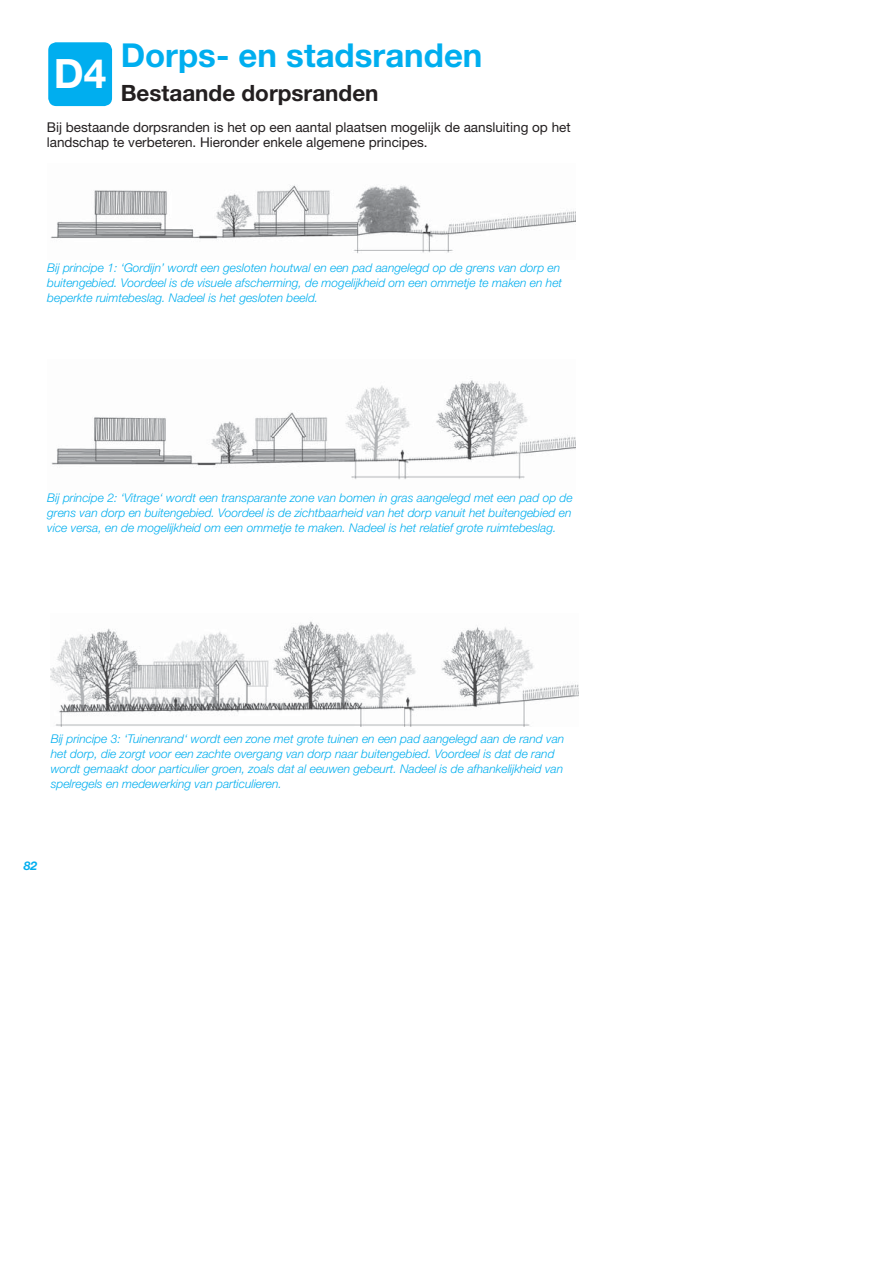
<style>
.page{position:relative;width:893px;height:1263px;background:#fff}
.page>*{position:absolute;margin:0;border:0;box-sizing:border-box;transform-origin:0 0}
.t1{font:700 40.5px "Helvetica Neue";color:#fff}
.t2{font:700 33px "Helvetica Neue";color:#00aeef}
.t3{font:700 22.5px "Helvetica Neue";color:#231f20}
.t4{font:13.5px/15px "Helvetica Neue";color:#231f20}
.t5{font:italic 300 12px/15px "Helvetica Neue";color:#00aeef}
.t6{font:italic 700 12px "Helvetica Neue";color:#00aeef}
</style>
<div class="page">
<img style="left:50px;top:185px;width:525px;height:69px">
<img style="left:51px;top:380px;width:524px;height:100px">
<img style="left:51px;top:621px;width:528px;height:105px">
<div style="left:48px;top:42px;width:64px;height:64px;background:#00aeef;border-radius:8px"></div>
<h2 class="t2" style="left:121px;top:44px;width:363px">Dorps- en stadsranden</h2>
<h1 class="t1" style="left:54px;top:59px;width:54px">D4</h1>
<p class="t4" style="left:47px;top:121px;width:525px">Bij bestaande dorpsranden is het op een aantal plaatsen mogelijk de aansluiting op het landschap te verbeteren. Hieronder enkele algemene principes.</p>
<h3 class="t3" style="left:121px;top:85px;width:259px">Bestaande dorpsranden</h3>
<p class="t5" style="left:47px;top:261px;width:516px">Bij principe 1: ‘Gordijn’ wordt een gesloten houtwal en een pad aangelegd op de grens van dorp en buitengebied. Voordeel is de visuele afscherming, de mogelijkheid om een ommetje te maken en het beperkte ruimtebeslag. Nadeel is het gesloten beeld.</p>
<p class="t5" style="left:47px;top:492px;width:527px;text-align:justify">Bij principe 2: ‘Vitrage‘ wordt een transparante zone van bomen in gras aangelegd met een pad op de grens van dorp en buitengebied. Voordeel is de zichtbaarheid van het dorp vanuit het buitengebied en vice versa, en de mogelijkheid om een ommetje te maken. Nadeel is het relatief grote ruimtebeslag.</p>
<p class="t5" style="left:51px;top:732px;width:515px">Bij principe 3: ‘Tuinenrand‘ wordt een zone met grote tuinen en een pad aangelegd aan de rand van het dorp, die zorgt voor een zachte overgang van dorp naar buitengebied. Voordeel is dat de rand wordt gemaakt door particulier groen, zoals dat al eeuwen gebeurt. Nadeel is de afhankelijkheid van spelregels en medewerking van particulieren.</p>
<p class="t6" style="left:24px;top:862px;width:15px">82</p>
</div>
